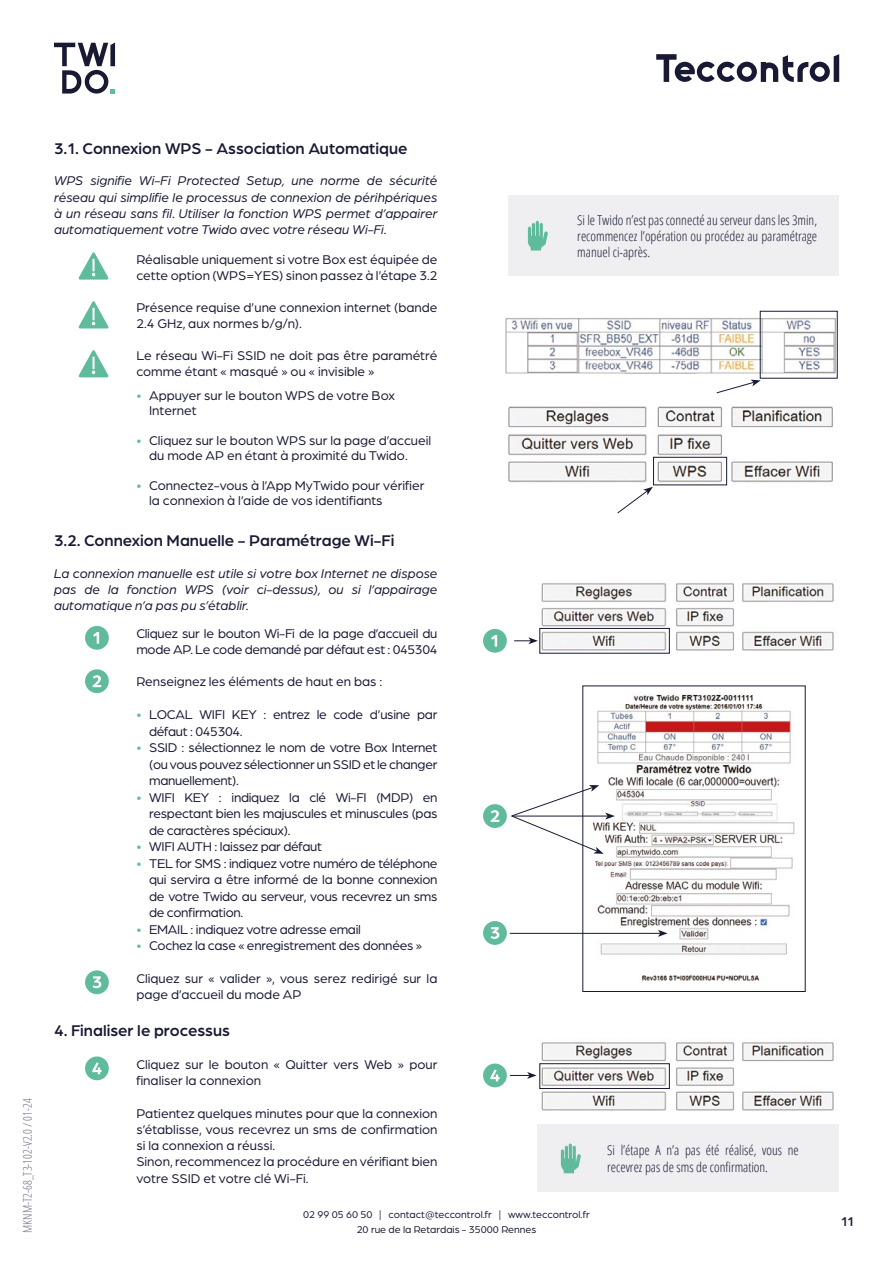
<style>
.page{position:relative;width:893px;height:1263px;background:#fff}
.page>*{position:absolute;margin:0;border:0;box-sizing:border-box;transform-origin:0 0}
.t1{font:500 16.5px "Arboria";color:#181a33}
.t2{font:13.5px/16.2px "Arboria";color:#181a33}
.t3{font:italic 13.5px/16.2px "Arboria";color:#181a33;text-align:justify}
.t4{font:13.5px/16.2px "Arboria";letter-spacing:-.02em;color:#181a33}
.t5{font:300 condensed 13.5px/16.2px "Open Sans";color:#181a33;text-align:justify}
.t6{font:500 13.5px "Arboria";color:#181a33}
.t7{font:300 condensed 12px "Open Sans";color:#736c82}
.t8{font:10.5px/15px "Arboria";color:#181a33;text-align:center}
.s1{color:#60bb9d}
</style>
<div class="page">
<svg style="left:54px;top:43px;width:61px;height:51px"></svg>
<svg style="left:656px;top:54px;width:183px;height:28px"></svg>
<div style="left:508px;top:196px;width:331px;height:80px;background:#efeef1"></div>
<div style="left:538px;top:1125px;width:301px;height:67px;background:#efeef1"></div>
<div style="left:85px;top:1056px;width:24px;height:24px;background:#60bb9d;border-radius:50%"></div>
<svg style="left:92px;top:1062px;width:10px;height:12px"></svg>
<div style="left:483px;top:1063px;width:24px;height:24px;background:#60bb9d;border-radius:50%"></div>
<svg style="left:490px;top:1069px;width:10px;height:12px"></svg>
<div style="left:483px;top:629px;width:24px;height:24px;background:#60bb9d;border-radius:50%"></div>
<svg style="left:491px;top:635px;width:6px;height:12px"></svg>
<div style="left:85px;top:626px;width:24px;height:24px;background:#60bb9d;border-radius:50%"></div>
<svg style="left:93px;top:632px;width:6px;height:12px"></svg>
<div style="left:483px;top:804px;width:24px;height:24px;background:#60bb9d;border-radius:50%"></div>
<svg style="left:491px;top:810px;width:8px;height:12px"></svg>
<div style="left:85px;top:669px;width:24px;height:24px;background:#60bb9d;border-radius:50%"></div>
<svg style="left:93px;top:675px;width:8px;height:12px"></svg>
<div style="left:483px;top:921px;width:24px;height:24px;background:#60bb9d;border-radius:50%"></div>
<svg style="left:490px;top:927px;width:9px;height:12px"></svg>
<div style="left:85px;top:970px;width:24px;height:24px;background:#60bb9d;border-radius:50%"></div>
<svg style="left:93px;top:976px;width:8px;height:12px"></svg>
<img style="left:505px;top:316px;width:331px;height:58px">
<img style="left:508px;top:406px;width:325px;height:81px">
<img style="left:540px;top:582px;width:294px;height:69px">
<img style="left:541px;top:1042px;width:293px;height:69px">
<div style="left:760px;top:311px;width:78px;height:68px;border:1px solid #181a33"></div>
<div style="left:653px;top:457px;width:74px;height:28px;border:1px solid #181a33"></div>
<div style="left:539px;top:628px;width:131px;height:26px;border:1px solid #181a33"></div>
<div style="left:539px;top:1063px;width:131px;height:26px;border:1px solid #181a33"></div>
<svg style="left:617px;top:487px;width:36px;height:27px"></svg>
<svg style="left:716px;top:380px;width:45px;height:14px"></svg>
<svg style="left:514px;top:637px;width:24px;height:7px"></svg>
<img style="left:591px;top:694px;width:204px;height:287px">
<svg style="left:511px;top:785px;width:104px;height:69px"></svg>
<hr style="left:510px;top:933px;width:150px;height:1px;background:#181a33">
<svg style="left:658px;top:930px;width:10px;height:7px"></svg>
<svg style="left:510px;top:1072px;width:27px;height:7px"></svg>
<svg style="left:78px;top:252px;width:31px;height:28px"></svg>
<svg style="left:78px;top:301px;width:31px;height:27px"></svg>
<svg style="left:78px;top:350px;width:31px;height:27px"></svg>
<svg style="left:528px;top:221px;width:20px;height:30px"></svg>
<svg style="left:561px;top:1143px;width:20px;height:30px"></svg>
<p class="t7" style="left:19px;top:1233px;width:136px;rotate:-90deg">MKNM-T2-68_T3-102-V2.0 / 01-24</p>
<p class="t1" style="left:54px;top:137px;width:355px">3.1. Connexion WPS - Association Automatique</p>
<p class="t3" style="left:54px;top:172px;width:385px">WPS signifie Wi-Fi Protected Setup, une norme de sécurité réseau qui simplifie le processus de connexion de périhpériques à un réseau sans fil. Utiliser la fonction WPS permet d’appairer automatiquement votre Twido avec votre réseau Wi-Fi.</p>
<p class="t2" style="left:136px;top:251px;width:303px">Réalisable uniquement si votre Box est équipée de cette option (WPS=YES) sinon passez à l’étape 3.2</p>
<p class="t2" style="left:136px;top:299px;width:303px">Présence requise d’une connexion internet (bande<br>2.4 GHz, aux normes b/g/n).</p>
<p class="t2" style="left:136px;top:347px;width:303px">Le réseau Wi-Fi SSID ne doit pas être paramétré comme étant « masqué » ou « invisible »</p>
<p class="t2" style="left:149px;top:388px;width:247px;line-height:15px;text-indent:-13px"><span class="s1">•</span> Appuyer sur le bouton WPS de votre Box<br>Internet</p>
<p class="t2" style="left:149px;top:433px;width:284px;line-height:15px;text-indent:-13px"><span class="s1">•</span> Cliquez sur le bouton WPS sur la page d’accueil du mode AP en étant à proximité du Twido.</p>
<p class="t2" style="left:149px;top:478px;width:277px;line-height:15px;text-indent:-13px"><span class="s1">•</span> Connectez-vous à l’App MyTwido pour vérifier la connexion à l’aide de vos identifiants</p>
<p class="t1" style="left:54px;top:529px;width:342px">3.2. Connexion Manuelle - Paramétrage Wi-Fi</p>
<p class="t3" style="left:54px;top:565px;width:385px">La connexion manuelle est utile si votre box Internet ne dispose pas de la fonction WPS (voir ci-dessus), ou si l’appairage automatique n’a pas pu s’établir.</p>
<p class="t4" style="left:136px;top:625px;width:303px">Cliquez sur le bouton Wi-Fi de la page d’accueil du mode AP. Le code demandé par défaut est : 045304</p>
<p class="t2" style="left:136px;top:673px;width:248px">Renseignez les éléments de haut en bas :</p>
<p class="t4" style="left:149px;top:706px;width:290px;text-indent:-13px"><span class="s1">•</span> LOCAL WIFI KEY : entrez le code d’usine par défaut : 045304.</p>
<p class="t2" style="left:149px;top:739px;width:290px;text-align:justify;text-indent:-13px"><span class="s1">•</span> SSID : sélectionnez le nom de votre Box Internet (ou vous pouvez sélectionner un SSID et le changer manuellement).</p>
<p class="t2" style="left:149px;top:788px;width:290px;text-align:justify;text-indent:-13px"><span class="s1">•</span> WIFI KEY : indiquez la clé Wi-FI (MDP) en respectant bien les majuscules et minuscules (pas de caractères spéciaux).</p>
<p class="t4" style="left:136px;top:838px;width:187px"><span class="s1">•</span> WIFI AUTH : laissez par défaut</p>
<p class="t2" style="left:149px;top:854px;width:290px;text-align:justify;text-indent:-13px"><span class="s1">•</span> TEL for SMS : indiquez votre numéro de téléphone qui servira a être informé de la bonne connexion de votre Twido au serveur, vous recevrez un sms de confirmation.</p>
<p class="t4" style="left:136px;top:920px;width:226px"><span class="s1">•</span> EMAIL : indiquez votre adresse email</p>
<p class="t4" style="left:136px;top:937px;width:287px"><span class="s1">•</span> Cochez la case « enregistrement des données »</p>
<p class="t2" style="left:136px;top:969px;width:303px">Cliquez sur « valider », vous serez redirigé sur la page d’accueil du mode AP</p>
<p class="t1" style="left:54px;top:1020px;width:177px">4. Finaliser le processus</p>
<p class="t2" style="left:136px;top:1056px;width:303px">Cliquez sur le bouton « Quitter vers Web » pour finaliser la connexion</p>
<p class="t2" style="left:136px;top:1104px;width:303px">Patientez quelques minutes pour que la connexion s’établisse, vous recevrez un sms de confirmation si la connexion a réussi.<br>Sinon, recommencez la procédure en vérifiant bien votre SSID et votre clé Wi-Fi.</p>
<p class="t5" style="left:577px;top:211px;width:241px">Si le Twido n’est pas connecté au serveur dans les 3min, recommencez l’opération ou procédez au paramétrage manuel ci-après.</p>
<p class="t5" style="left:607px;top:1142px;width:193px">Si l’étape A n’a pas été réalisé, vous ne recevrez pas de sms de confirmation.</p>
<p class="t8" style="left:303px;top:1206px;width:288px">02 99 05 60 50 | contact@teccontrol.fr | www.teccontrol.fr<br>20 rue de la Retardais - 35000 Rennes</p>
<p class="t6" style="left:841px;top:1213px;width:14px">11</p>
</div>
